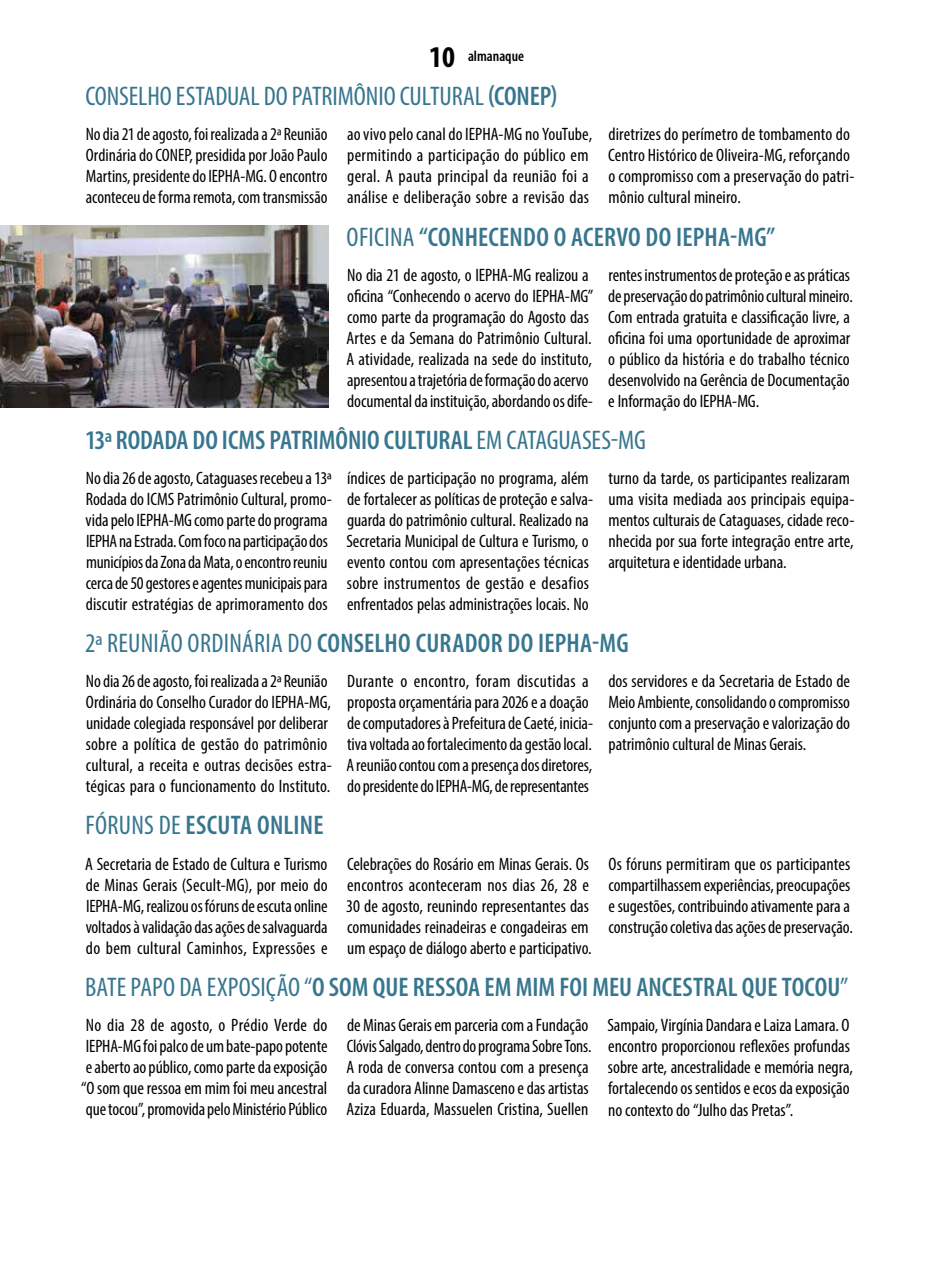
<style>
.page{position:relative;width:936px;height:1276px;background:#fff}
.page>*{position:absolute;margin:0;border:0;box-sizing:border-box;transform-origin:0 0}
.t1{font:600 condensed 27px "Myriad Pro";letter-spacing:.005em;color:#37768e}
.t2{font:condensed 27px "Myriad Pro";color:#37768e}
.t3{font:condensed 18px/21px "Myriad Pro";color:#000}
.t4{font:600 condensed 15px "Myriad Pro";color:#000}
.s1{font-weight:700;font-size:30.3px}
.s2{font-weight:400}
</style>
<div class="page">
<img style="left:0;top:225px;width:328px;height:182px">
<p class="t4" style="left:429px;top:47px;width:96px"><span class="s1">10</span> ALMANAQUE</p>
<h1 class="t2" style="left:85px;top:80px;width:22px">Conselho</h1>
<h1 class="t2" style="left:176px;top:80px;width:22px">Estadual</h1>
<h1 class="t2" style="left:264px;top:80px;width:49px">do Patrim</h1>
<h1 class="t2" style="left:354px;top:80px;width:68px">ônio Cultural</h1>
<h1 class="t1" style="left:488px;top:80px;width:71px">(CONEP)</h1>
<p class="t3" style="left:86px;top:124px;width:243px;text-align:justify">No dia 21 de agosto, foi realizada a 2ª Reunião Ordinária do CONEP, presidida por João Paulo Martins, presidente do IEPHA-MG. O encontro aconteceu de forma remota, com transmissão</p>
<p class="t3" style="left:347px;top:124px;width:246px">ao vivo pelo canal do IEPHA-MG no YouTube, permitindo a participação do público em geral. A pauta principal da reunião foi a análise e deliberação sobre a revisão das</p>
<p class="t3" style="left:608px;top:124px;width:247px">diretrizes do perímetro de tombamento do Centro Histórico de Oliveira-MG, reforçando o compromisso com a preservação do patri&shy;mônio cultural mineiro.</p>
<h1 class="t2" style="left:346px;top:220px;width:23px">Oficina</h1>
<h1 class="t1" style="left:419px;top:220px;width:357px">“CONHECENDO O ACERVO DO IEPHA-MG”</h1>
<p class="t3" style="left:346px;top:264px;width:248px">No dia 21 de agosto, o IEPHA-MG realizou a oficina “Conhecendo o acervo do IEPHA-MG” como parte da programação do Agosto das Artes e da Semana do Patrimônio Cultural.<br>A atividade, realizada na sede do instituto, apresentou a trajetória de formação do acervo documental da instituição, abordando os dife-</p>
<p class="t3" style="left:608px;top:264px;width:246px">rentes instrumentos de proteção e as práticas de preservação do patrimônio cultural mineiro.<br>Com entrada gratuita e classificação livre, a oficina foi uma oportunidade de aproximar o público da história e do trabalho técnico desenvolvido na Gerência de Documentação e Informação do IEPHA-MG.</p>
<h1 class="t1" style="left:85px;top:423px;width:443px">13ª RODADA DO ICMS PATRIMÔNIO CULTURAL<span class="s2">em Cataguases</span></h1>
<h1 class="t2" style="left:611px;top:423px;width:37px">-MG</h1>
<p class="t3" style="left:86px;top:467px;width:248px">No dia 26 de agosto, Cataguases recebeu a 13ª Rodada do ICMS Patrimônio Cultural, promo&shy;vida pelo IEPHA-MG como parte do programa IEPHA na Estrada. Com foco na participação dos municípios da Zona da Mata, o encontro reuniu cerca de 50 gestores e agentes municipais para discutir estratégias de aprimoramento dos</p>
<p class="t3" style="left:346px;top:467px;width:248px">índices de participação no programa, além de fortalecer as políticas de proteção e salva&shy;guarda do patrimônio cultural. Realizado na Secretaria Municipal de Cultura e Turismo, o evento contou com apresentações técnicas sobre instrumentos de gestão e desafios enfrentados pelas administrações locais. No</p>
<p class="t3" style="left:608px;top:467px;width:247px">turno da tarde, os participantes realizaram uma visita mediada aos principais equipa&shy;mentos culturais de Cataguases, cidade reco&shy;nhecida por sua forte integração entre arte, arquitetura e identidade urbana.</p>
<h1 class="t1" style="left:85px;top:626px;width:545px"><span class="s2">2ª Reunião Ordinária do</span> CONSELHO CURADOR DO IEPHA-MG</h1>
<p class="t3" style="left:86px;top:670px;width:248px">No dia 26 de agosto, foi realizada a 2ª Reunião Ordinária do Conselho Curador do IEPHA-MG, unidade colegiada responsável por deliberar sobre a política de gestão do patrimônio cultural, a receita e outras decisões estra&shy;tégicas para o funcionamento do Instituto.</p>
<p class="t3" style="left:346px;top:670px;width:248px">Durante o encontro, foram discutidas a proposta orçamentária para 2026 e a doação de computadores à Prefeitura de Caeté, inicia&shy;tiva voltada ao fortalecimento da gestão local.<br>A reunião contou com a presença dos diretores, do presidente do IEPHA-MG, de representantes</p>
<p class="t3" style="left:608px;top:670px;width:243px;text-align:justify">dos servidores e da Secretaria de Estado de Meio Ambiente, consolidando o compromisso conjunto com a preservação e valorização do patrimônio cultural de Minas Gerais.</p>
<h1 class="t2" style="left:85px;top:809px;width:35px">Fóruns</h1>
<h1 class="t1" style="left:159px;top:809px;width:166px"><span class="s2">de</span> ESCUTA ONLINE</h1>
<p class="t3" style="left:85px;top:853px;width:244px;text-align:justify">A Secretaria de Estado de Cultura e Turismo de Minas Gerais (Secult-MG), por meio do IEPHA-MG, realizou os fóruns de escuta online voltados à validação das ações de salvaguarda do bem cultural Caminhos, Expressões e</p>
<p class="t3" style="left:346px;top:853px;width:247px">Celebrações do Rosário em Minas Gerais. Os encontros aconteceram nos dias 26, 28 e 30 de agosto, reunindo representantes das comunidades reinadeiras e congadeiras em um espaço de diálogo aberto e participativo.</p>
<p class="t3" style="left:608px;top:853px;width:246px">Os fóruns permitiram que os participantes compartilhassem experiências, preocupações e sugestões, contribuindo ativamente para a construção coletiva das ações de preservação.</p>
<h1 class="t2" style="left:85px;top:971px;width:57px">Bate papo</h1>
<h1 class="t1" style="left:179px;top:971px;width:268px"><span class="s2">da exposição “</span>O SOM QUE RESSOA</h1>
<h1 class="t1" style="left:484px;top:971px;width:365px">EM MIM FOI MEU ANCESTRAL QUE TOCOU<span class="s2">”</span></h1>
<p class="t3" style="left:81px;top:1014px;width:248px;text-align:justify">No dia 28 de agosto, o Prédio Verde do IEPHA-MG foi palco de um bate-papo potente e aberto ao público, como parte da exposição “O som que ressoa em mim foi meu ancestral que tocou”, promovida pelo Ministério Público</p>
<p class="t3" style="left:346px;top:1014px;width:246px">de Minas Gerais em parceria com a Fundação Clóvis Salgado, dentro do programa Sobre Tons.<br>A roda de conversa contou com a presença da curadora Alinne Damasceno e das artistas Aziza Eduarda, Massuelen Cristina, Suellen</p>
<p class="t3" style="left:607px;top:1014px;width:247px">Sampaio, Virgínia Dandara e Laiza Lamara. O encontro proporcionou reflexões profundas sobre arte, ancestralidade e memória negra, fortalecendo os sentidos e ecos da exposição no contexto do “Julho das Pretas”.</p>
</div>
